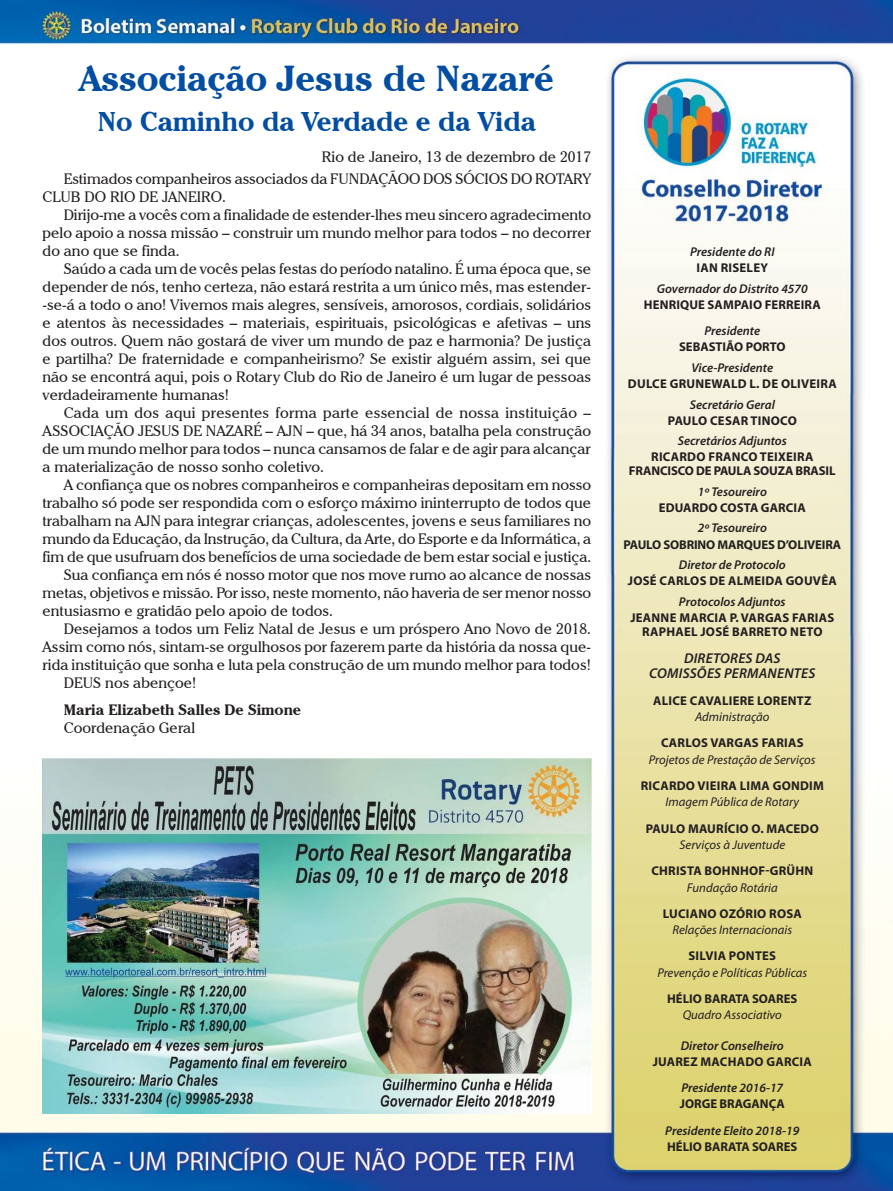
<style>
.page{position:relative;width:893px;height:1191px;background:#fff}
.page>*{position:absolute;margin:0;border:0;box-sizing:border-box;transform-origin:0 0}
.t1{font:700 36px "Cheltenham IT Cby BT";color:#034ea2}
.t2{font:700 27px "Cheltenham IT Cby BT";color:#034ea2}
.t3{font:15px/22.2px "Cheltenham IT Cby BT";color:#231f20;text-align:right}
.t4{font:700 15px "Cheltenham IT Cby BT";color:#231f20}
.t5{font:italic 600 14.25px/15px "Myriad Pro";letter-spacing:.015em;color:#231f20;text-align:center}
.t6{font:700 12.75px/13.5px "Myriad Pro";letter-spacing:.02em;color:#231f20;text-align:center}
.t7{font:italic 600 12.75px "Myriad Pro";color:#231f20}
.t8{font:italic 12.75px "Myriad Pro";color:#231f20}
.t9{font:700 12.75px "Myriad Pro";color:#231f20}
.t10{font:700 12.75px/13.5px "Myriad Pro";letter-spacing:-.005em;color:#231f20;text-align:center}
.t11{font:700 12.75px "Myriad Pro";letter-spacing:-.01em;color:#231f20}
</style>
<div class="page">
<img style="left:0;top:0;width:893px;height:1190px">
<img style="left:43px;top:758px;width:548px;height:355px">
<h1 class="t1" style="left:80px;top:56px;width:476px">Associação Jesus de Nazaré</h1>
<h2 class="t2" style="left:98px;top:105px;width:440px">No Caminho da Verdade e da Vida</h2>
<p class="t3" style="left:64px;top:145px;width:529px">Rio de Janeiro, 13 de dezembro de 2017<br>Estimados companheiros associados da FUNDAÇÃOO DOS SÓCIOS DO ROTARY</p>
<p class="t3" style="left:43px;top:185px;width:185px">CLUB DO RIO DE JANEIRO.</p>
<p class="t3" style="left:64px;top:203px;width:529px">Dirijo-me a vocês com a finalidade de estender-lhes meu sincero agradecimento</p>
<p class="t3" style="left:43px;top:221px;width:550px">pelo apoio a nossa missão – construir um mundo melhor para todos – no decorrer</p>
<p class="t3" style="left:43px;top:239px;width:139px">do ano que se finda.</p>
<p class="t3" style="left:64px;top:257px;width:529px">Saúdo a cada um de vocês pelas festas do período natalino. É uma época que, se</p>
<p class="t3" style="left:43px;top:275px;width:550px">depender de nós, tenho certeza, não estará restrita a um único mês, mas estender-</p>
<p class="t3" style="left:43px;top:293px;width:550px">-se-á a todo o ano! Vivemos mais alegres, sensíveis, amorosos, cordiais, solidários</p>
<p class="t3" style="left:43px;top:311px;width:550px">e atentos às necessidades – materiais, espirituais, psicológicas e afetivas – uns</p>
<p class="t3" style="left:43px;top:329px;width:550px">dos outros. Quem não gostará de viver um mundo de paz e harmonia? De justiça</p>
<p class="t3" style="left:43px;top:347px;width:550px">e partilha? De fraternidade e companheirismo? Se existir alguém assim, sei que</p>
<p class="t3" style="left:43px;top:365px;width:550px">não se encontrá aqui, pois o Rotary Club do Rio de Janeiro é um lugar de pessoas</p>
<p class="t3" style="left:43px;top:383px;width:188px">verdadeiramente humanas!</p>
<p class="t3" style="left:64px;top:401px;width:529px">Cada um dos aqui presentes forma parte essencial de nossa instituição –</p>
<p class="t3" style="left:43px;top:419px;width:550px">ASSOCIAÇÃO JESUS DE NAZARÉ – AJN – que, há 34 anos, batalha pela construção</p>
<p class="t3" style="left:43px;top:437px;width:550px">de um mundo melhor para todos – nunca cansamos de falar e de agir para alcançar</p>
<p class="t3" style="left:43px;top:455px;width:283px">a materialização de nosso sonho coletivo.</p>
<p class="t3" style="left:64px;top:473px;width:529px">A confiança que os nobres companheiros e companheiras depositam em nosso</p>
<p class="t3" style="left:43px;top:491px;width:550px">trabalho só pode ser respondida com o esforço máximo ininterrupto de todos que</p>
<p class="t3" style="left:43px;top:509px;width:550px">trabalham na AJN para integrar crianças, adolescentes, jovens e seus familiares no</p>
<p class="t3" style="left:43px;top:527px;width:550px">mundo da Educação, da Instrução, da Cultura, da Arte, do Esporte e da Informática, a</p>
<p class="t3" style="left:43px;top:545px;width:550px">fim de que usufruam dos benefícios de uma sociedade de bem estar social e justiça.</p>
<p class="t3" style="left:64px;top:563px;width:529px">Sua confiança em nós é nosso motor que nos move rumo ao alcance de nossas</p>
<p class="t3" style="left:43px;top:581px;width:550px">metas, objetivos e missão. Por isso, neste momento, não haveria de ser menor nosso</p>
<p class="t3" style="left:43px;top:599px;width:292px">entusiasmo e gratidão pelo apoio de todos.</p>
<p class="t3" style="left:64px;top:617px;width:529px">Desejamos a todos um Feliz Natal de Jesus e um próspero Ano Novo de 2018.</p>
<p class="t3" style="left:43px;top:635px;width:550px">Assim como nós, sintam-se orgulhosos por fazerem parte da história da nossa que-</p>
<p class="t3" style="left:43px;top:653px;width:550px">rida instituição que sonha e luta pela construção de um mundo melhor para todos!</p>
<p class="t3" style="left:64px;top:671px;width:134px">DEUS nos abençoe!</p>
<p class="t4" style="left:64px;top:700px;width:239px">Maria Elizabeth Salles De Simone</p>
<p class="t3" style="left:64px;top:716px;width:133px">Coordenação Geral</p>
<p class="t7" style="left:690px;top:245px;width:86px">Presidente do RI</p>
<p class="t6" style="left:697px;top:261px;width:73px">IAN RISELEY</p>
<p class="t7" style="left:657px;top:281px;width:152px">Governador do Distrito 4570</p>
<p class="t6" style="left:644px;top:298px;width:178px">HENRIQUE SAMPAIO FERREIRA</p>
<p class="t7" style="left:704px;top:324px;width:57px">Presidente</p>
<p class="t9" style="left:679px;top:339px;width:108px">SEBASTIÃO PORTO</p>
<p class="t7" style="left:691px;top:360px;width:83px">Vice-Presidente</p>
<p class="t6" style="left:628px;top:377px;width:210px">DULCE GRUNEWALD L. DE OLIVEIRA</p>
<p class="t7" style="left:690px;top:397px;width:87px">Secretário Geral</p>
<p class="t6" style="left:668px;top:414px;width:131px">PAULO CESAR TINOCO</p>
<p class="t7" style="left:678px;top:434px;width:111px">Secretários Adjuntos</p>
<p class="t10" style="left:629px;top:450px;width:208px">RICARDO FRANCO TEIXEIRA<br>FRANCISCO DE PAULA SOUZA BRASIL</p>
<p class="t7" style="left:698px;top:484px;width:71px">1º Tesoureiro</p>
<p class="t6" style="left:659px;top:501px;width:148px">EDUARDO COSTA GARCIA</p>
<p class="t7" style="left:698px;top:521px;width:71px">2º Tesoureiro</p>
<p class="t11" style="left:623px;top:537px;width:219px">PAULO SOBRINO MARQUES D’OLIVEIRA</p>
<p class="t7" style="left:679px;top:558px;width:109px">Diretor de Protocolo</p>
<p class="t6" style="left:628px;top:574px;width:210px">JOSÉ CARLOS DE ALMEIDA GOUVÊA</p>
<p class="t7" style="left:679px;top:595px;width:108px">Protocolos Adjuntos</p>
<p class="t6" style="left:630px;top:611px;width:205px">JEANNE MARCIA P. VARGAS FARIAS<br>RAPHAEL JOSÉ BARRETO NETO</p>
<p class="t5" style="left:649px;top:651px;width:168px">DIRETORES DAS<br>COMISSÕES PERMANENTES</p>
<p class="t6" style="left:653px;top:693px;width:160px">ALICE CAVALIERE LORENTZ</p>
<p class="t8" style="left:695px;top:710px;width:76px">Administração</p>
<p class="t6" style="left:661px;top:736px;width:144px">CARLOS VARGAS FARIAS</p>
<p class="t8" style="left:649px;top:752px;width:168px">Projetos de Prestação de Serviços</p>
<p class="t6" style="left:641px;top:779px;width:185px">RICARDO VIEIRA LIMA GONDIM</p>
<p class="t8" style="left:666px;top:795px;width:135px">Imagem Pública de Rotary</p>
<p class="t6" style="left:646px;top:821px;width:175px">PAULO MAURÍCIO O. MACEDO</p>
<p class="t8" style="left:679px;top:837px;width:107px">Serviços à Juventude</p>
<p class="t6" style="left:651px;top:864px;width:163px">CHRISTA BOHNHOF-GRÜHN</p>
<p class="t8" style="left:687px;top:880px;width:92px">Fundação Rotária</p>
<p class="t6" style="left:663px;top:907px;width:141px">LUCIANO OZÓRIO ROSA</p>
<p class="t8" style="left:672px;top:923px;width:121px">Relações Internacionais</p>
<p class="t6" style="left:688px;top:949px;width:89px">SILVIA PONTES</p>
<p class="t8" style="left:657px;top:965px;width:152px">Prevenção e Políticas Públicas</p>
<p class="t9" style="left:667px;top:991px;width:132px">HÉLIO BARATA SOARES</p>
<p class="t8" style="left:683px;top:1008px;width:101px">Quadro Associativo</p>
<p class="t7" style="left:681px;top:1038px;width:105px">Diretor Conselheiro</p>
<p class="t6" style="left:653px;top:1055px;width:161px">JUAREZ MACHADO GARCIA</p>
<p class="t7" style="left:681px;top:1081px;width:103px">Presidente 2016-17</p>
<p class="t9" style="left:680px;top:1097px;width:107px">JORGE BRAGANÇA</p>
<p class="t7" style="left:665px;top:1123px;width:136px">Presidente Eleito 2018-19</p>
<p class="t9" style="left:667px;top:1139px;width:132px">HÉLIO BARATA SOARES</p>
</div>
